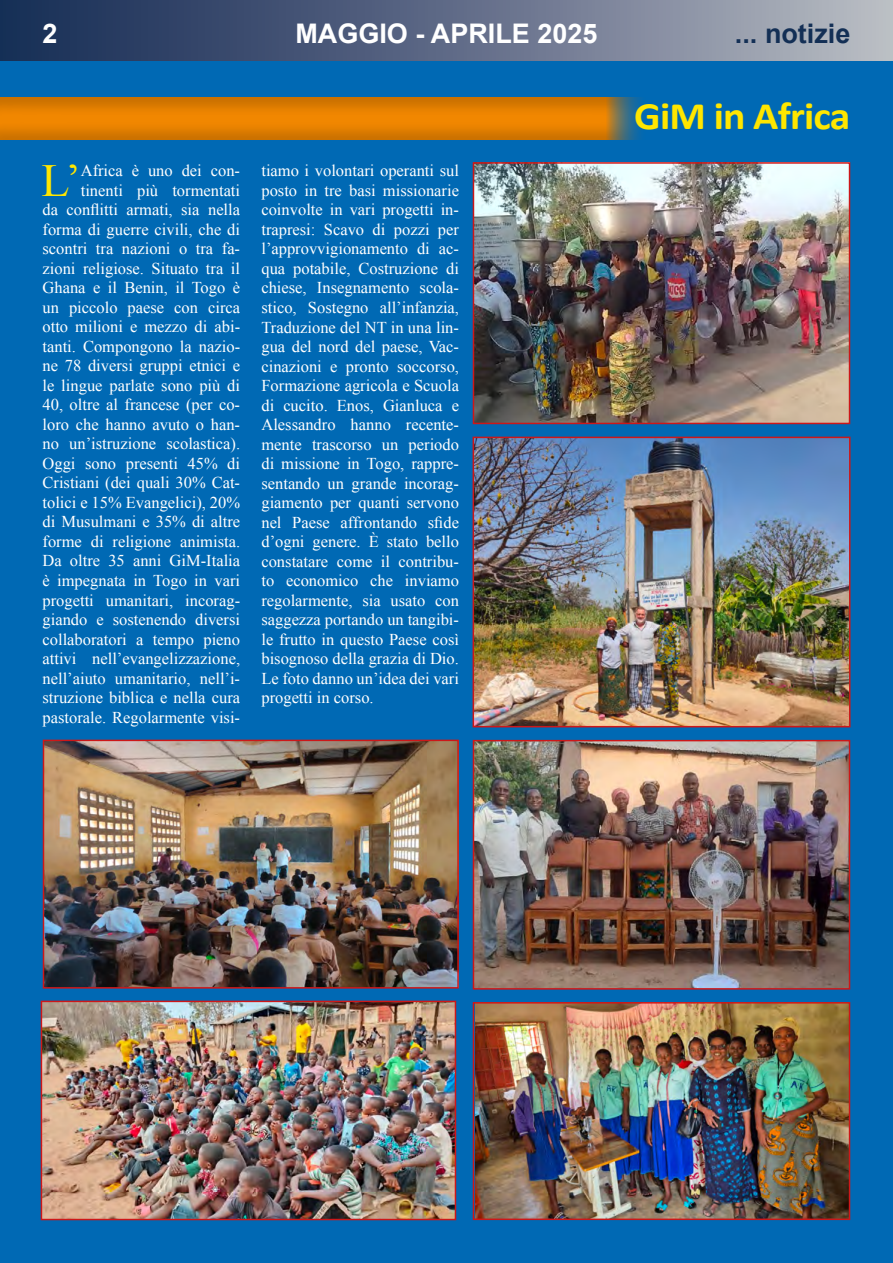
<style>
.page{position:relative;width:893px;height:1263px;background:#fff}
.page>*{position:absolute;margin:0;border:0;box-sizing:border-box;transform-origin:0 0}
.t1{font:45.9px "Times New Roman";color:#ffe600}
.t2{font:700 39px "Calibri";letter-spacing:-.02em;color:#ffe600;scale:1.07 1}
.t3{font:700 27px "Arial";color:#fff}
.t4{font:700 27px "Arial";color:#132f55}
.t5{font:16.5px/19.5px "Times New Roman";color:#fff;text-align:right}
</style>
<div class="page">
<div style="left:0;top:0;width:893px;height:64px;background:linear-gradient(to right,#0f2651,#b5b7c1)"></div>
<div style="left:0;top:62px;width:893px;height:1201px;background:#0069b4"></div>
<div style="left:0;top:87px;width:661px;height:53px;background:#000;opacity:.17"></div>
<img style="left:476px;top:165px;width:371px;height:256px">
<div style="left:473px;top:162px;width:377px;height:262px;border:2px solid #cd1719"></div>
<img style="left:476px;top:743px;width:371px;height:243px">
<div style="left:473px;top:740px;width:377px;height:249px;border:2px solid #cd1719"></div>
<img style="left:46px;top:743px;width:410px;height:242px">
<div style="left:43px;top:740px;width:416px;height:248px;border:2px solid #cd1719"></div>
<img style="left:44px;top:1004px;width:409px;height:213px">
<div style="left:41px;top:1001px;width:415px;height:219px;border:2px solid #cd1719"></div>
<img style="left:476px;top:1005px;width:371px;height:212px">
<div style="left:473px;top:1002px;width:377px;height:218px;border:2px solid #cd1719"></div>
<img style="left:476px;top:440px;width:371px;height:284px">
<div style="left:473px;top:437px;width:377px;height:290px;border:2px solid #cd1719"></div>
<h3 class="t3" style="left:43px;top:16px;width:17px">2</h3>
<h3 class="t3" style="left:295px;top:16px;width:304px">MAGGIO - APRILE 2025</h3>
<h3 class="t4" style="left:735px;top:16px;width:117px">... notizie</h3>
<h1 class="t1" style="left:42px;top:150px;width:41px">L’</h1>
<p class="t5" style="left:43px;top:161px;width:199px">Africa è uno dei con&shy;tinenti più tormentati<br>da conflitti armati, sia nella forma di guerre civili, che di scontri tra nazioni o tra fa&shy;zioni religiose. Situato tra il<br>Ghana e il Benin, il Togo è un piccolo paese con circa otto milioni e mezzo di abi&shy;tanti. Compongono la nazio&shy;ne 78 diversi gruppi etnici e le lingue parlate sono più di<br>40, oltre al francese (per co&shy;loro che hanno avuto o han&shy;no un’istruzione scolastica).<br>Oggi sono presenti 45% di<br>Cristiani (dei quali 30% Cat&shy;tolici e 15% Evangelici), 20% di Musulmani e 35% di altre forme di religione animista.<br>Da oltre 35 anni GiM-Italia è impegnata in Togo in vari progetti umanitari, incorag&shy;giando e sostenendo diversi collaboratori a tempo pieno attivi nell’evangelizzazione, nell’aiuto umanitario, nell’i&shy;struzione biblica e nella cura pastorale. Regolarmente visi-</p>
<p class="t5" style="left:261px;top:161px;width:199px;text-align:justify">tiamo i volontari operanti sul posto in tre basi missionarie coinvolte in vari progetti in&shy;trapresi: Scavo di pozzi per l’approvvigionamento di ac&shy;qua potabile, Costruzione di chiese, Insegnamento scola&shy;stico, Sostegno all’infanzia, Traduzione del NT in una lin&shy;gua del nord del paese, Vac&shy;cinazioni e pronto soccorso, Formazione agricola e Scuola di cucito. Enos, Gianluca e Alessandro hanno recente&shy;mente trascorso un periodo di missione in Togo, rappre&shy;sentando un grande incorag&shy;giamento per quanti servono nel Paese affrontando sfide d’ogni genere. È stato bello constatare come il contribu&shy;to economico che inviamo regolarmente, sia usato con saggezza portando un tangibi&shy;le frutto in questo Paese così bisognoso della grazia di Dio.<br>Le foto danno un’idea dei vari progetti in corso.</p>
<h2 class="t2" style="left:634px;top:92px;width:204px">GiM in Africa</h2>
</div>
